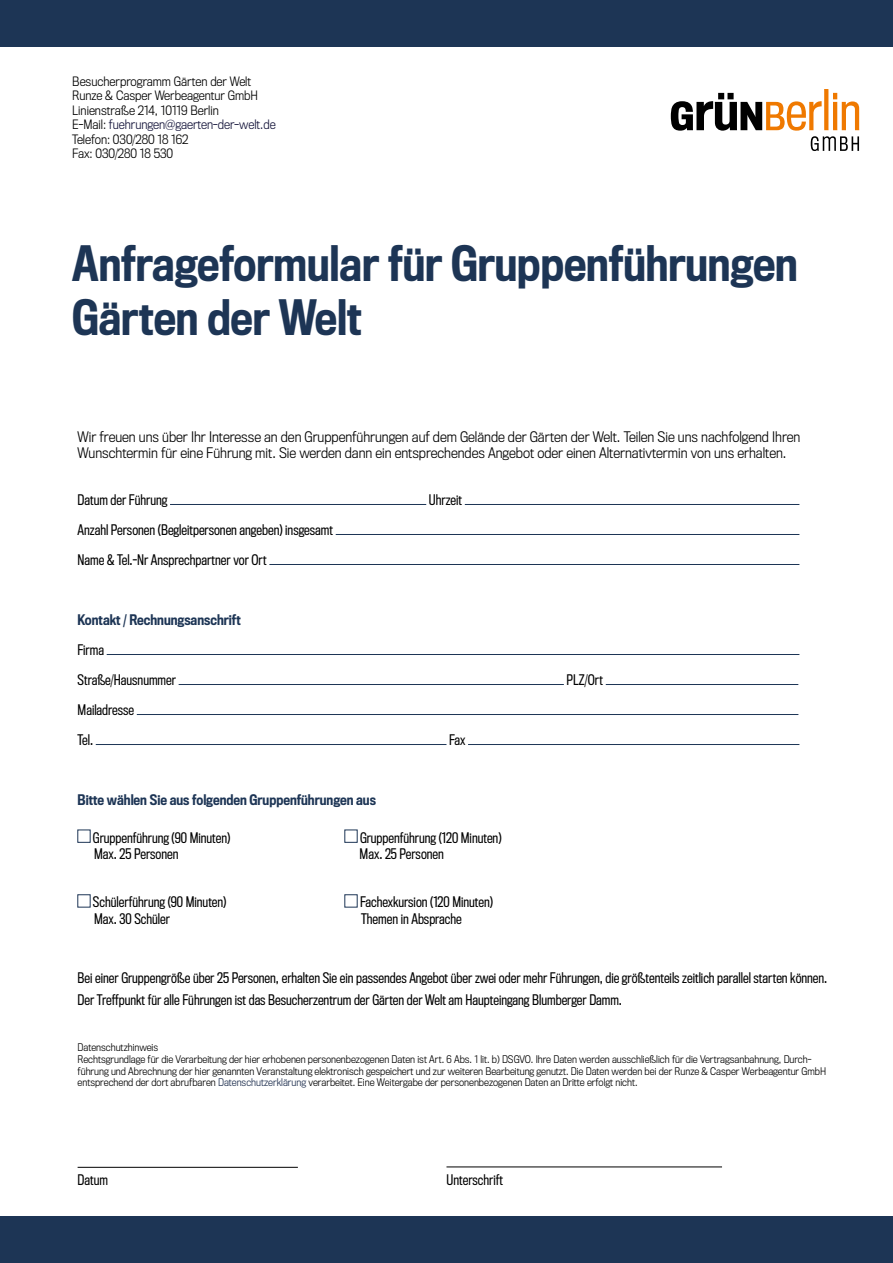
<style>
.page{position:relative;width:893px;height:1263px;background:#fff}
.page>*{position:absolute;margin:0;border:0;box-sizing:border-box;transform-origin:0 0}
.t1{font:500 45px/54px "Titling Gothic FB Cond";color:#1d3555}
.t2{font:13.5px/21.6px "Titling Gothic FB Cond";color:#000}
.t3{font:300 13.5px/16.2px "Titling Gothic FB Narrow";color:#000}
.t4{font:500 13.5px "Titling Gothic FB Cond";color:#1d3555}
.t5{font:300 12px/14.4px "Titling Gothic FB Narrow";color:#000}
.t6{font:300 9.75px/11.7px "Titling Gothic FB Narrow";color:#000}
.s1{color:#14143a}
.s2{color:#1a2b4b}
</style>
<div class="page">
<div style="left:0;top:1216px;width:893px;height:47px;background:#1d3555"></div>
<div style="left:0;top:0;width:893px;height:47px;background:#1d3555"></div>
<svg style="left:671px;top:89px;width:188px;height:62px"></svg>
<hr style="left:170px;top:504px;width:256px;height:1px;background:#1d3555">
<hr style="left:465px;top:504px;width:334px;height:1px;background:#1d3555">
<hr style="left:336px;top:534px;width:463px;height:1px;background:#1d3555">
<hr style="left:269px;top:564px;width:530px;height:1px;background:#1d3555">
<hr style="left:107px;top:654px;width:692px;height:1px;background:#1d3555">
<hr style="left:179px;top:684px;width:385px;height:1px;background:#1d3555">
<hr style="left:606px;top:684px;width:192px;height:1px;background:#1d3555">
<hr style="left:137px;top:714px;width:661px;height:1px;background:#1d3555">
<hr style="left:96px;top:744px;width:350px;height:1px;background:#1d3555">
<hr style="left:468px;top:744px;width:331px;height:1px;background:#1d3555">
<hr style="left:78px;top:1167px;width:220px;height:1px;background:#000">
<hr style="left:446px;top:1167px;width:276px;height:1px;background:#000">
<p class="t5" style="left:72px;top:74px;width:205px">Besucherprogramm Gärten der Welt<br>Runze &amp; Casper Werbeagentur GmbH<br>Linienstraße 214, 10119 Berlin<br>E-Mail: <span class="s1">fuehrungen@gaerten-der-welt.de<br></span>Telefon: 030/280 18 162<br>Fax: 030/280 18 530</p>
<p class="t1" style="left:72px;top:237px;width:727px">Anfrageformular für Gruppenführungen<br>Gärten der Welt</p>
<p class="t3" style="left:78px;top:429px;width:724px">Wir freuen uns über Ihr Interesse an den Gruppenführungen auf dem Gelände der Gärten der Welt. Teilen Sie uns nachfolgend Ihren<br>Wunschtermin für eine Führung mit. Sie werden dann ein entsprechendes Angebot oder einen Alternativtermin von uns erhalten.</p>
<p class="t2" style="left:78px;top:489px;width:91px">Datum der Führung</p>
<p class="t2" style="left:429px;top:489px;width:35px">Uhrzeit</p>
<p class="t2" style="left:78px;top:519px;width:257px">Anzahl Personen (Begleitpersonen angeben) insgesamt</p>
<p class="t2" style="left:78px;top:549px;width:191px">Name &amp; Tel.-Nr Ansprechpartner vor Ort</p>
<p class="t4" style="left:78px;top:611px;width:165px">Kontakt / Rechnungsanschrift</p>
<p class="t2" style="left:78px;top:639px;width:28px">Firma</p>
<p class="t2" style="left:78px;top:669px;width:100px">Straße/Hausnummer</p>
<p class="t2" style="left:566px;top:669px;width:38px">PLZ/Ort</p>
<p class="t2" style="left:78px;top:699px;width:58px">Mailadresse</p>
<p class="t2" style="left:78px;top:729px;width:17px">Tel.</p>
<p class="t2" style="left:449px;top:729px;width:18px">Fax</p>
<p class="t4" style="left:78px;top:791px;width:300px">Bitte wählen Sie aus folgenden Gruppenführungen aus</p>
<p class="t2" style="left:93px;top:826px;width:139px">Gruppenführung (90 Minuten)</p>
<p class="t2" style="left:360px;top:826px;width:143px">Gruppenführung (120 Minuten)</p>
<p class="t2" style="left:94px;top:843px;width:86px">Max. 25 Personen</p>
<p class="t2" style="left:360px;top:843px;width:86px">Max. 25 Personen</p>
<p class="t2" style="left:93px;top:891px;width:135px">Schülerführung (90 Minuten)</p>
<p class="t2" style="left:360px;top:891px;width:135px">Fachexkursion (120 Minuten)</p>
<p class="t2" style="left:94px;top:907px;width:77px">Max. 30 Schüler</p>
<p class="t2" style="left:361px;top:907px;width:102px">Themen in Absprache</p>
<p class="t2" style="left:78px;top:967px;width:751px">Bei einer Gruppengröße über 25 Personen, erhalten Sie ein passendes Angebot über zwei oder mehr Führungen, die größtenteils zeitlich parallel starten können.<br>Der Treffpunkt für alle Führungen ist das Besucherzentrum der Gärten der Welt am Haupteingang Blumberger Damm.</p>
<p class="t6" style="left:78px;top:1042px;width:750px">Datenschutzhinweis<br>Rechtsgrundlage für die Verarbeitung der hier erhobenen personenbezogenen Daten ist Art. 6 Abs. 1 lit. b) DSGVO. Ihre Daten werden ausschließlich für die Vertragsanbahnung, Durch&shy;führung und Abrechnung der hier genannten Veranstaltung elektronisch gespeichert und zur weiteren Bearbeitung genutzt. Die Daten werden bei der Runze &amp; Casper Werbeagentur GmbH entsprechend der dort abrufbaren <span class="s2">Datenschutzerklärung</span> verarbeitet. Eine Weitergabe der personenbezogenen Daten an Dritte erfolgt nicht.</p>
<p class="t2" style="left:78px;top:1168px;width:32px">Datum</p>
<p class="t2" style="left:447px;top:1168px;width:58px">Unterschrift</p>
</div>
